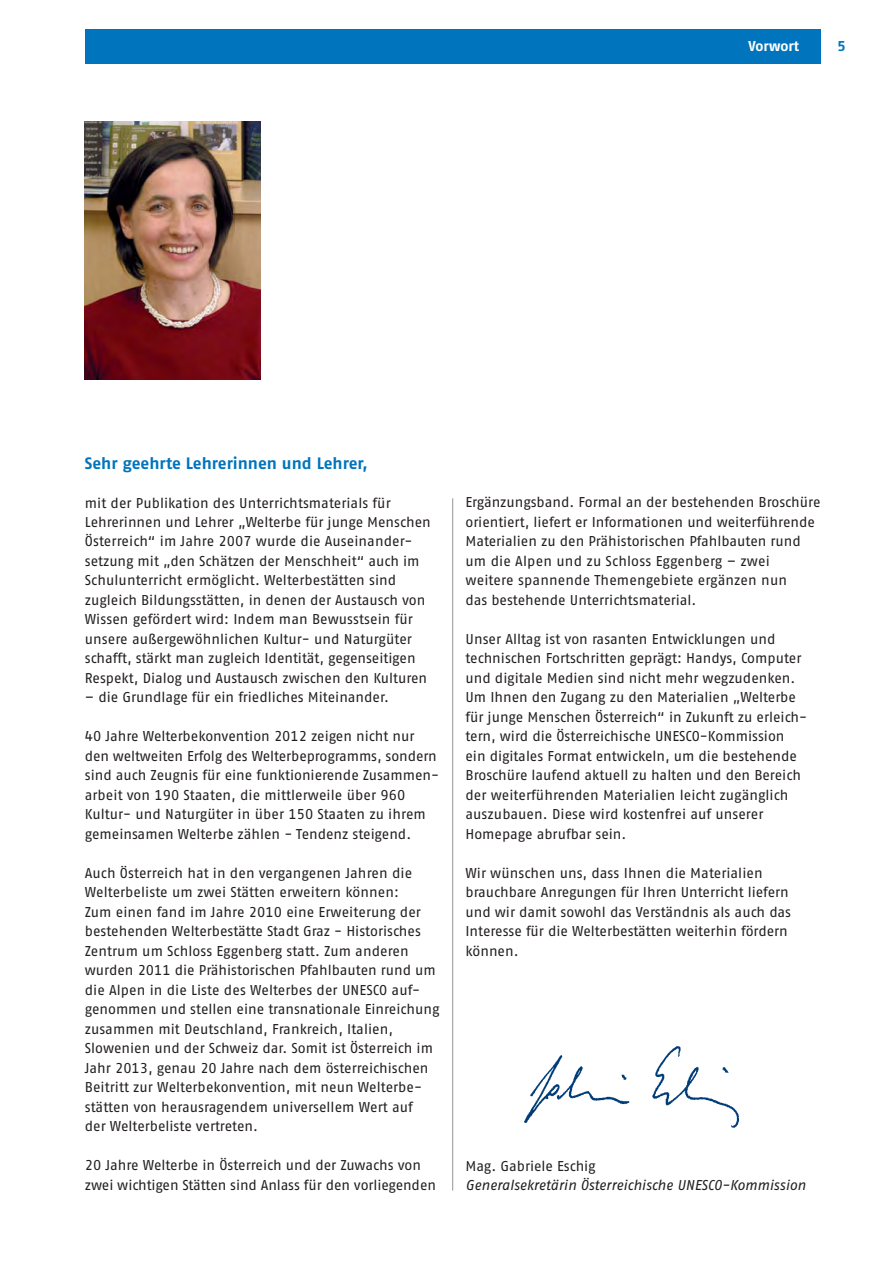
<style>
.page{position:relative;width:893px;height:1263px;background:#fff}
.page>*{position:absolute;margin:0;border:0;box-sizing:border-box;transform-origin:0 0}
.t1{font:16.5px "Fago No Bold Tf";color:#0074bc}
.t2{font:14.25px/19.5px "Fago No Regular Tf";color:#231f20}
.t3{font:italic 14.25px "Fago No Regular Tf";color:#231f20}
.t4{font:14.25px "Fago No Bold Tf";color:#fff}
.t5{font:14.25px "Fago No Bold Tf";color:#0074bc}
</style>
<div class="page">
<img style="left:85px;top:121px;width:175px;height:258px">
<div style="left:85px;top:30px;width:735px;height:34px;background:#0074bc"></div>
<hr style="left:452px;top:498px;width:1px;height:693px;background:#939598">
<img style="left:524px;top:1046px;width:216px;height:82px">
<p class="t4" style="left:748px;top:41px;width:52px">Vorwort</p>
<p class="t5" style="left:837px;top:41px;width:10px">5</p>
<p class="t1" style="left:85px;top:457px;width:285px">Sehr geehrte Lehrerinnen und Lehrer,</p>
<p class="t2" style="left:85px;top:494px;width:347px">mit der Publikation des Unterrichtsmaterials für Lehrerinnen und Lehrer „Welterbe für junge Menschen Österreich“ im Jahre 2007 wurde die Auseinander&shy;setzung mit „den Schätzen der Menschheit“ auch im Schulunterricht ermöglicht. Welterbestätten sind zugleich Bildungsstätten, in denen der Austausch von Wissen gefördert wird: Indem man Bewusstsein für unsere außergewöhnlichen Kultur- und Naturgüter schafft, stärkt man zugleich Identität, gegenseitigen Respekt, Dialog und Austausch zwischen den Kulturen</p>
<p class="t2" style="left:85px;top:689px;width:306px">– die Grundlage für ein friedliches Miteinander.</p>
<p class="t2" style="left:85px;top:728px;width:356px">40 Jahre Welterbekonvention 2012 zeigen nicht nur den weltweiten Erfolg des Welterbeprogramms, sondern sind auch Zeugnis für eine funktionierende Zusammen&shy;arbeit von 190 Staaten, die mittlerweile über 960<br>Kultur- und Naturgüter in über 150 Staaten zu ihrem gemeinsamen Welterbe zählen - Tendenz steigend.</p>
<p class="t2" style="left:85px;top:864px;width:356px">Auch Österreich hat in den vergangenen Jahren die Welterbeliste um zwei Stätten erweitern können:<br>Zum einen fand im Jahre 2010 eine Erweiterung der bestehenden Welterbestätte Stadt Graz - Historisches Zentrum um Schloss Eggenberg statt. Zum anderen wurden 2011 die Prähistorischen Pfahlbauten rund um die Alpen in die Liste des Welterbes der UNESCO auf&shy;genommen und stellen eine transnationale Einreichung zusammen mit Deutschland, Frankreich, Italien, Slowenien und der Schweiz dar. Somit ist Österreich im Jahr 2013, genau 20 Jahre nach dem österreichischen Beitritt zur Welterbekonvention, mit neun Welterbe&shy;stätten von herausragendem universellem Wert auf<br>der Welterbeliste vertreten.</p>
<p class="t2" style="left:85px;top:1157px;width:353px">20 Jahre Welterbe in Österreich und der Zuwachs von zwei wichtigen Stätten sind Anlass für den vorliegenden</p>
<p class="t2" style="left:465px;top:494px;width:356px">Ergänzungsband. Formal an der bestehenden Broschüre orientiert, liefert er Informationen und weiterführende Materialien zu den Prähistorischen Pfahlbauten rund um die Alpen und zu Schloss Eggenberg – zwei weitere spannende Themengebiete ergänzen nun<br>das bestehende Unterrichtsmaterial.</p>
<p class="t2" style="left:465px;top:630px;width:343px">Unser Alltag ist von rasanten Entwicklungen und technischen Fortschritten geprägt: Handys, Computer und digitale Medien sind nicht mehr wegzudenken.<br>Um Ihnen den Zugang zu den Materialien „Welterbe für junge Menschen Österreich“ in Zukunft zu erleich&shy;tern, wird die Österreichische UNESCO-Kommission ein digitales Format entwickeln, um die bestehende Broschüre laufend aktuell zu halten und den Bereich der weiterführenden Materialien leicht zugänglich auszubauen. Diese wird kostenfrei auf unserer Homepage abrufbar sein.</p>
<p class="t2" style="left:465px;top:864px;width:327px">Wir wünschen uns, dass Ihnen die Materialien brauchbare Anregungen für Ihren Unterricht liefern und wir damit sowohl das Verständnis als auch das Interesse für die Welterbestätten weiterhin fördern können.</p>
<p class="t2" style="left:465px;top:1157px;width:132px">Mag. Gabriele Eschig</p>
<p class="t3" style="left:465px;top:1180px;width:342px">Generalsekretärin Österreichische UNESCO-Kommission</p>
</div>
